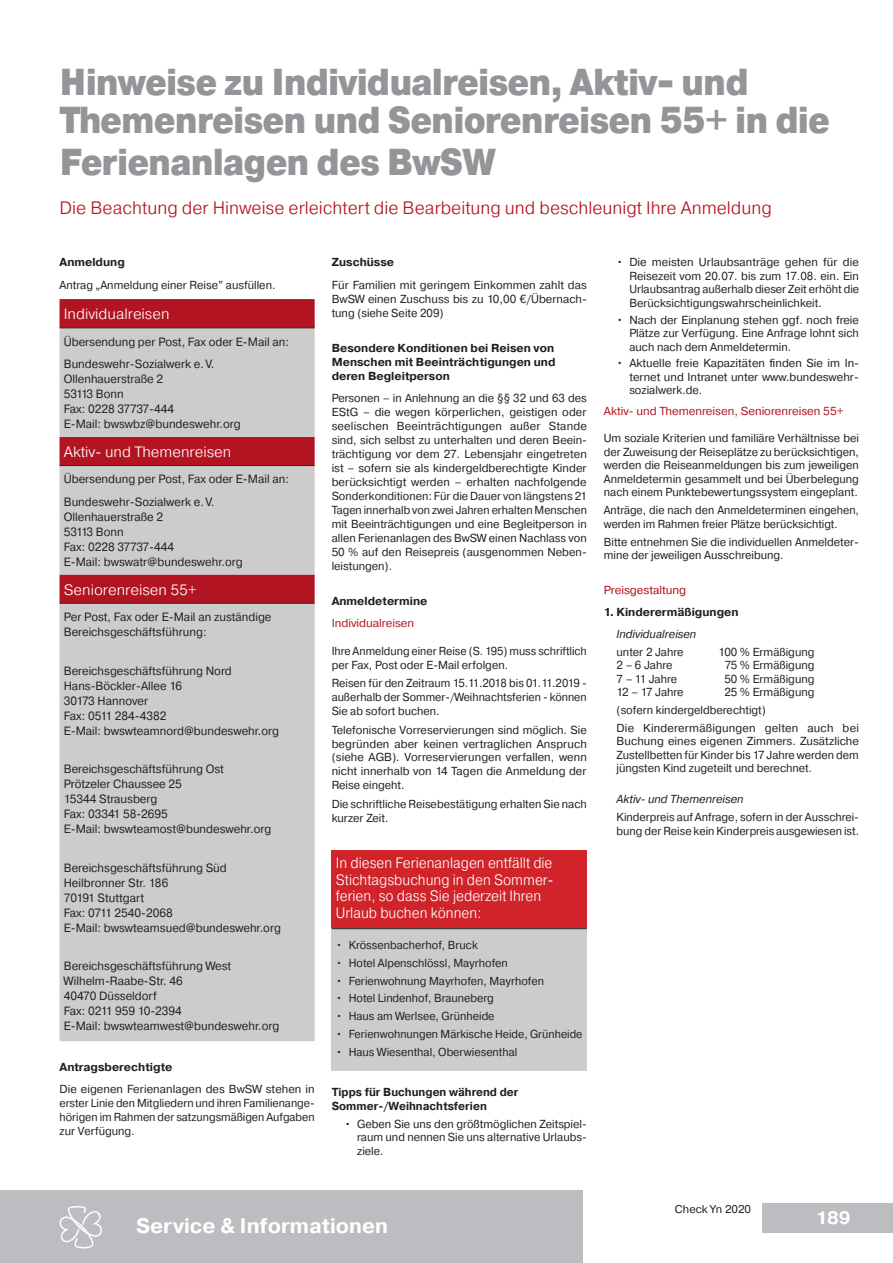
<style>
.page{position:relative;width:893px;height:1263px;background:#fff}
.page>*{position:absolute;margin:0;border:0;box-sizing:border-box;transform-origin:0 0}
.t1{font:900 37.5px/37.5px "Pragmatica Cond";letter-spacing:-.025em;color:#939598}
.t2{font:700 21px "Pragmatica";color:#fff}
.t3{font:300 18px "Pragmatica";color:#b31421}
.t4{font:700 18px "Pragmatica";color:#fff}
.t5{font:300 15px/16.5px "Pragmatica";color:#fff;scale:.92 1}
.t6{font:300 15px "Pragmatica";color:#fff}
.t7{font:12px/15px "Pragmatica";color:#231f20;scale:.96 1}
.t8{font:11.7px/14px "Pragmatica";color:#231f20;text-align:justify;scale:.96 1}
.t9{font:11.7px/14px "Pragmatica";color:#231f20;text-align:justify}
.t10{font:11.7px/14px "Pragmatica";color:#231f20;text-align:justify;scale:.95 1}
.t11{font:11.7px/14px "Pragmatica";color:#231f20;scale:.94 1}
.t12{font:700 11.7px/14px "Pragmatica";color:#231f20;text-align:justify}
.t13{font:11.7px "Pragmatica";color:#b31421}
.t14{font:700 11.7px/13.5px "Pragmatica";color:#231f20;scale:.96 1}
.t15{font:italic 11.7px "Pragmatica";color:#231f20;scale:.96 1}
.t16{font:11.7px "Pragmatica";color:#b00d15}
.t17{font:11.7px "Pragmatica";letter-spacing:-.02em;color:#231f20;scale:.96 1}
.t18{font:11.25px "Pragmatica";color:#231f20}
</style>
<div class="page">
<div style="left:762px;top:1203px;width:131px;height:30px;background:#bcbdc0"></div>
<div style="left:0;top:1190px;width:583px;height:73px;background:#bcbdc0"></div>
<svg style="left:59px;top:1206px;width:43px;height:43px"></svg>
<svg style="left:60px;top:299px;width:255px;height:29px;fill:#b31421"></svg>
<svg style="left:60px;top:329px;width:255px;height:712px;fill:#cdcccd"></svg>
<hr style="left:60px;top:465px;width:255px;height:1px;background:#231f20">
<hr style="left:60px;top:603px;width:255px;height:1px;background:#231f20">
<hr style="left:60px;top:328px;width:255px;height:1px;background:#231f20">
<div style="left:332px;top:850px;width:255px;height:79px;background:#d1232a"></div>
<div style="left:332px;top:929px;width:255px;height:142px;background:#cdcccd"></div>
<hr style="left:332px;top:928px;width:255px;height:1px;background:#231f20">
<h1 class="t1" style="left:60px;top:65px;width:772px">Hinweise zu Individualreisen, Aktiv- und<br>Themenreisen und Seniorenreisen 55+ in die</h1>
<h1 class="t1" style="left:60px;top:144px;width:438px">Ferienanlagen des BwSW</h1>
<h3 class="t3" style="left:60px;top:197px;width:714px">Die Beachtung der Hinweise erleichtert die Bearbeitung und beschleunigt Ihre Anmeldung</h3>
<p class="t12" style="left:60px;top:255px;width:67px">Anmeldung</p>
<p class="t8" style="left:60px;top:278px;width:226px">Antrag „Anmeldung einer Reise‟ ausfüllen.</p>
<p class="t6" style="left:64px;top:305px;width:107px">Individualreisen</p>
<p class="t7" style="left:64px;top:331px;width:236px;line-height:22.5px">Übersendung per Post, Fax oder E-Mail an:<br>Bundeswehr-Sozialwerk e.V.</p>
<p class="t7" style="left:64px;top:372px;width:186px">Ollenhauerstraße 2<br>53113 Bonn<br>Fax: 0228 37737-444<br>E-Mail: bwswbz@bundeswehr.org</p>
<p class="t6" style="left:64px;top:442px;width:169px">Aktiv- und Themenreisen</p>
<p class="t7" style="left:64px;top:468px;width:236px;line-height:22.5px">Übersendung per Post, Fax oder E-Mail an:<br>Bundeswehr-Sozialwerk e.V.</p>
<p class="t7" style="left:64px;top:510px;width:188px">Ollenhauerstraße 2<br>53113 Bonn<br>Fax: 0228 37737-444<br>E-Mail: bwswatr@bundeswehr.org</p>
<p class="t6" style="left:64px;top:580px;width:134px">Seniorenreisen 55+</p>
<p class="t7" style="left:64px;top:610px;width:218px">Per Post, Fax oder E-Mail an zuständige<br>Bereichsgeschäftsführung:</p>
<p class="t7" style="left:64px;top:663px;width:226px">Bereichsgeschäftsführung Nord<br>Hans-Böckler-Allee 16<br>30173 Hannover<br>Fax: 0511 284-4382<br>E-Mail: bwswteamnord@bundeswehr.org</p>
<p class="t7" style="left:64px;top:762px;width:218px">Bereichsgeschäftsführung Ost<br>Prötzeler Chaussee 25<br>15344 Strausberg<br>Fax: 03341 58-2695<br>E-Mail: bwswteamost@bundeswehr.org</p>
<p class="t7" style="left:64px;top:860px;width:228px">Bereichsgeschäftsführung Süd<br>Heilbronner Str. 186<br>70191 Stuttgart<br>Fax: 0711 2540-2068<br>E-Mail: bwswteamsued@bundeswehr.org</p>
<p class="t7" style="left:64px;top:959px;width:226px">Bereichsgeschäftsführung West<br>Wilhelm-Raabe-Str. 46<br>40470 Düsseldorf<br>Fax: 0211 959 10-2394<br>E-Mail: bwswteamwest@bundeswehr.org</p>
<p class="t12" style="left:60px;top:1060px;width:114px">Antragsberechtigte</p>
<p class="t9" style="left:60px;top:1082px;width:257px">Die eigenen Ferienanlagen des BwSW stehen in erster Linie den Mitgliedern und ihren Familienange&shy;hörigen im Rahmen der satzungsmäßigen Aufgaben zur Verfügung.</p>
<p class="t12" style="left:332px;top:255px;width:64px">Zuschüsse</p>
<p class="t9" style="left:332px;top:278px;width:257px">Für Familien mit geringem Einkommen zahlt das BwSW einen Zuschuss bis zu 10,00 €/Übernach&shy;tung (siehe Seite 209)</p>
<p class="t12" style="left:332px;top:341px;width:225px">Besondere Konditionen bei Reisen von Menschen mit Beeinträchtigungen und deren Begleitperson</p>
<p class="t8" style="left:332px;top:392px;width:267px">Personen – in Anlehnung an die §§ 32 und 63 des EStG – die wegen körperlichen, geistigen oder seelischen Beeinträchtigungen außer Stande sind, sich selbst zu unterhalten und deren Beein&shy;trächtigung vor dem 27. Lebensjahr eingetreten ist – sofern sie als kindergeldberechtigte Kinder berücksichtigt werden – erhalten nachfolgende Sonderkonditionen: Für die Dauer von längstens 21<br>Tagen innerhalb von zwei Jahren erhalten Menschen mit Beeinträchtigungen und eine Begleitperson in allen Ferienanlagen des BwSW einen Nachlass von 50 % auf den Reisepreis (ausgenommen Neben&shy;leistungen).</p>
<p class="t12" style="left:332px;top:594px;width:97px">Anmeldetermine</p>
<p class="t13" style="left:332px;top:616px;width:84px">Individualreisen</p>
<p class="t11" style="left:332px;top:645px;width:273px">Ihre Anmeldung einer Reise (S. 195) muss schriftlich per Fax, Post oder E-Mail erfolgen.</p>
<p class="t10" style="left:332px;top:677px;width:270px">Reisen für den Zeitraum 15.11.2018 bis 01.11.2019 - außerhalb der Sommer-/Weihnachtsferien - können Sie ab sofort buchen.</p>
<p class="t8" style="left:332px;top:723px;width:267px">Telefonische Vorreservierungen sind möglich. Sie begründen aber keinen vertraglichen Anspruch (siehe AGB). Vorreservierungen verfallen, wenn nicht innerhalb von 14 Tagen die Anmeldung der Reise eingeht.</p>
<p class="t8" style="left:332px;top:797px;width:267px">Die schriftliche Reisebestätigung erhalten Sie nach kurzer Zeit.</p>
<p class="t5" style="left:336px;top:855px;width:237px">In diesen Ferienanlagen entfällt die<br>Stichtagsbuchung in den Sommer&shy;ferien, so dass Sie jederzeit Ihren<br>Urlaub buchen können:</p>
<p class="t10" style="left:336px;top:938px;width:151px">• Krössenbacherhof, Bruck</p>
<p class="t10" style="left:336px;top:956px;width:182px">• Hotel Alpenschlössl, Mayrhofen</p>
<p class="t10" style="left:336px;top:974px;width:221px">• Ferienwohnung Mayrhofen, Mayrhofen</p>
<p class="t10" style="left:336px;top:991px;width:168px">• Hotel Lindenhof, Brauneberg</p>
<p class="t10" style="left:336px;top:1009px;width:168px">• Haus am Werlsee, Grünheide</p>
<p class="t11" style="left:336px;top:1027px;width:264px">• Ferienwohnungen Märkische Heide, Grünheide</p>
<p class="t10" style="left:336px;top:1045px;width:193px">• Haus Wiesenthal, Oberwiesenthal</p>
<p class="t14" style="left:332px;top:1086px;width:196px">Tipps für Buchungen während der<br>Sommer-/Weihnachtsferien</p>
<p class="t8" style="left:357px;top:1117px;width:241px;line-height:13.5px;text-indent:-13px">• Geben Sie uns den größtmöglichen Zeitspiel&shy;raum und nennen Sie uns alternative Urlaubs&shy;ziele.</p>
<p class="t8" style="left:629px;top:256px;width:241px;line-height:13.5px;text-indent:-13px">• Die meisten Urlaubsanträge gehen für die Reisezeit vom 20.07. bis zum 17.08. ein. Ein Urlaubsantrag außerhalb dieser Zeit erhöht die Berücksichtigungswahrscheinlichkeit.</p>
<p class="t8" style="left:629px;top:313px;width:241px;line-height:13.5px;text-indent:-13px">• Nach der Einplanung stehen ggf. noch freie Plätze zur Verfügung. Eine Anfrage lohnt sich auch nach dem Anmeldetermin.</p>
<p class="t8" style="left:629px;top:357px;width:241px;line-height:13.5px;text-align:left;text-indent:-13px">• Aktuelle freie Kapazitäten finden Sie im In&shy;ternet und Intranet unter www.bundeswehr&shy;sozialwerk.de.</p>
<p class="t13" style="left:604px;top:404px;width:241px">Aktiv- und Themenreisen, Seniorenreisen 55+</p>
<p class="t8" style="left:604px;top:432px;width:267px;line-height:13.5px">Um soziale Kriterien und familiäre Verhältnisse bei der Zuweisung der Reiseplätze zu berücksichtigen, werden die Reiseanmeldungen bis zum jeweiligen Anmeldetermin gesammelt und bei Überbelegung nach einem Punktebewertungssystem eingeplant.</p>
<p class="t11" style="left:604px;top:504px;width:273px;line-height:13.5px">Anträge, die nach den Anmeldeterminen eingehen, werden im Rahmen freier Plätze berücksichtigt.</p>
<p class="t8" style="left:604px;top:535px;width:267px;line-height:13.5px">Bitte entnehmen Sie die individuellen Anmeldeter&shy;mine der jeweiligen Ausschreibung.</p>
<p class="t16" style="left:604px;top:582px;width:84px">Preisgestaltung</p>
<p class="t12" style="left:604px;top:605px;width:136px">1. Kinderermäßigungen</p>
<p class="t15" style="left:617px;top:626px;width:85px">Individualreisen</p>
<p class="t8" style="left:617px;top:645px;width:71px">unter 2 Jahre</p>
<p class="t8" style="left:719px;top:645px;width:101px">100 % Ermäßigung</p>
<p class="t8" style="left:617px;top:658px;width:60px">2 – 6 Jahre</p>
<p class="t8" style="left:725px;top:658px;width:95px">75 % Ermäßigung</p>
<p class="t8" style="left:617px;top:672px;width:65px">7 – 11 Jahre</p>
<p class="t8" style="left:724px;top:672px;width:95px">50 % Ermäßigung</p>
<p class="t17" style="left:617px;top:685px;width:71px">12 – 17 Jahre</p>
<p class="t8" style="left:617px;top:683px;width:254px;line-height:17.7px;text-align:left;text-indent:108px">25 % Ermäßigung<br>(sofern kindergeldberechtigt)<br>Die Kinderermäßigungen gelten auch bei</p>
<p class="t9" style="left:617px;top:734px;width:244px;line-height:13.5px">Buchung eines eigenen Zimmers. Zusätzliche Zustellbetten für Kinder bis 17 Jahre werden dem jüngsten Kind zugeteilt und berechnet.</p>
<p class="t15" style="left:617px;top:792px;width:134px">Aktiv- und Themenreisen</p>
<p class="t8" style="left:617px;top:810px;width:254px;line-height:13.5px">Kinderpreis auf Anfrage, sofern in der Ausschrei-- bung der Reise kein Kinderpreis ausgewiesen ist.</p>
<h2 class="t2" style="left:136px;top:1212px;width:253px">Service &amp; Informationen</h2>
<p class="t18" style="left:675px;top:1202px;width:78px">Check Yn 2020</p>
<h3 class="t4" style="left:816px;top:1206px;width:36px">189</h3>
</div>
